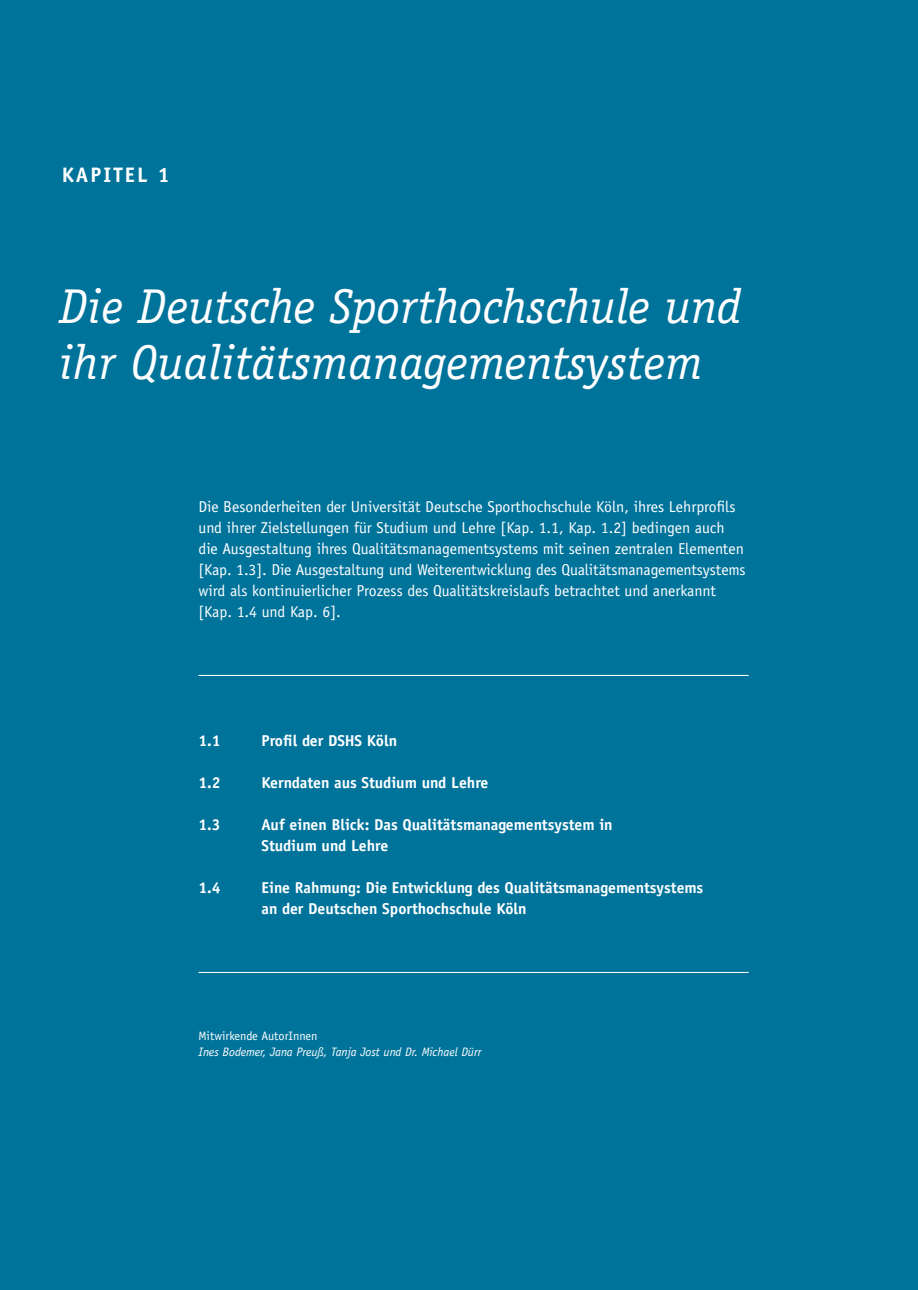
<style>
.page{position:relative;width:918px;height:1290px;background:#00739b}
.page>*{position:absolute;margin:0;border:0;box-sizing:border-box;transform-origin:0 0}
.t1{font:italic 49px/56px "Officina Serif LT";letter-spacing:.005em;color:#fff}
.t2{font:700 21px "Officina Sans LT";letter-spacing:.1em;color:#fff}
.t3{font:15.75px/21px "Officina Sans LT";color:#fff}
.t4{font:700 15.75px/21px "Officina Sans LT";color:#fff}
.t5{font:italic 12.25px "Officina Sans LT";color:#fff}
.t6{font:12.25px "Officina Sans LT";color:#fff}
</style>
<div class="page">
<hr style="left:198px;top:675px;width:550px;height:1px;background:#fff">
<hr style="left:198px;top:972px;width:550px;height:1px;background:#fff">
<h2 class="t2" style="left:62px;top:162px;width:109px">KAPITEL 1</h2>
<h1 class="t1" style="left:60px;top:279px;width:683px">Die Deutsche Sporthochschule und ihr Qualitätsmanagementsystem</h1>
<p class="t3" style="left:198px;top:496px;width:549px">Die Besonderheiten der Universität Deutsche Sporthochschule Köln, ihres Lehrprofils und ihrer Zielstellungen für Studium und Lehre [Kap. 1.1, Kap. 1.2] bedingen auch die Ausgestaltung ihres Qualitätsmanagementsystems mit seinen zentralen Elementen [Kap. 1.3]. Die Ausgestaltung und Weiterentwicklung des Qualitätsmanagementsystems wird als kontinuierlicher Prozess des Qualitätskreislaufs betrachtet und anerkannt [Kap. 1.4 und Kap. 6].</p>
<p class="t4" style="left:198px;top:730px;width:24px">1.1</p>
<p class="t4" style="left:261px;top:730px;width:137px">Profil der DSHS Köln</p>
<p class="t4" style="left:198px;top:772px;width:24px">1.2</p>
<p class="t4" style="left:261px;top:772px;width:228px">Kerndaten aus Studium und Lehre</p>
<p class="t4" style="left:198px;top:814px;width:24px">1.3</p>
<p class="t4" style="left:261px;top:814px;width:353px">Auf einen Blick: Das Qualitätsmanagementsystem in<br>Studium und Lehre</p>
<p class="t4" style="left:198px;top:877px;width:24px">1.4</p>
<p class="t4" style="left:261px;top:877px;width:443px">Eine Rahmung: Die Entwicklung des Qualitätsmanagementsystems an der Deutschen Sporthochschule Köln</p>
<p class="t6" style="left:198px;top:1028px;width:121px">Mitwirkende AutorInnen</p>
<p class="t5" style="left:198px;top:1044px;width:284px">Ines Bodemer, Jana Preuß, Tanja Jost und Dr. Michael Dürr</p>
</div>
